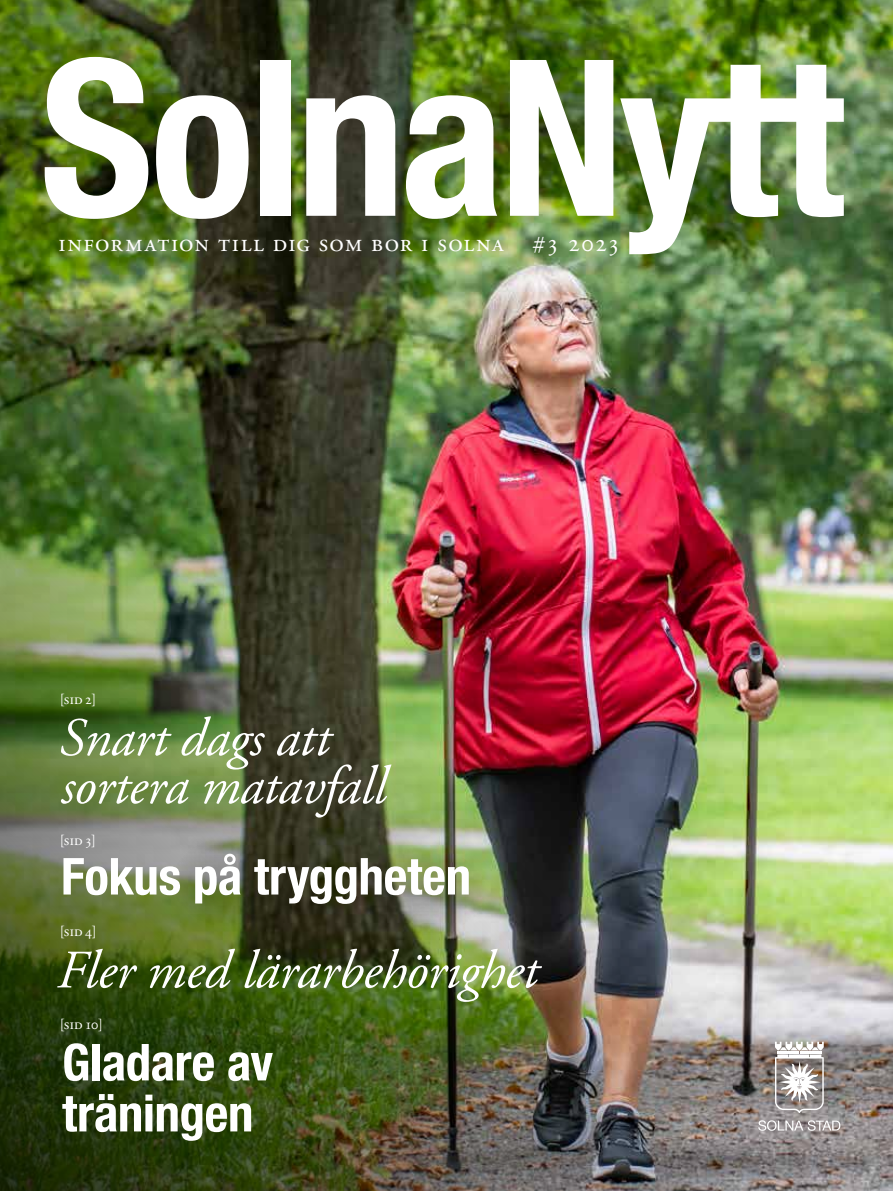
<style>
.page{position:relative;width:893px;height:1191px;background:#fff}
.page>*{position:absolute;margin:0;border:0;box-sizing:border-box;transform-origin:0 0}
.t1{font:italic 54px/48px "Adobe Garamond Pro";letter-spacing:-.01em;color:#fff}
.t2{font:700 condensed 51px/51px "Helvetica Neue LT Com";letter-spacing:-.01em;color:#fff}
.t3{font:25.5px "Adobe Garamond Pro";letter-spacing:.05em;color:#fff}
.t4{font:15px "Adobe Garamond Pro";letter-spacing:.02em;color:#fff}
</style>
<div class="page">
<img style="left:0;top:0;width:893px;height:1191px">
<svg style="left:758px;top:1120px;width:82px;height:10px"></svg>
<svg style="left:775px;top:1041px;width:49px;height:72px"></svg>
<svg style="left:357px;top:847px;width:130px;height:88px;background:#727a56"></svg>
<svg style="left:172px;top:838px;width:105px;height:88px;background:#636c4a"></svg>
<svg style="left:45px;top:57px;width:103px;height:162px"></svg>
<svg style="left:156px;top:95px;width:93px;height:124px"></svg>
<div style="left:261px;top:60px;width:30px;height:156px;background:#fff"></div>
<svg style="left:306px;top:95px;width:89px;height:121px"></svg>
<svg style="left:406px;top:95px;width:91px;height:124px"></svg>
<svg style="left:510px;top:60px;width:103px;height:156px"></svg>
<img style="left:620px;top:65px;width:224px;height:189px">
<svg style="left:357px;top:235px;width:84px;height:18px"></svg>
<p class="t3" style="left:58px;top:228px;width:563px">information till dig som bor i solna #3 2023</p>
<p class="t4" style="left:60px;top:690px;width:38px">[sid2]</p>
<p class="t1" style="left:59px;top:715px;width:329px">Snart dags att sortera matavfall</p>
<p class="t4" style="left:60px;top:831px;width:38px">[sid3]</p>
<p class="t2" style="left:61px;top:851px;width:412px">Fokus på tryggheten</p>
<p class="t4" style="left:60px;top:922px;width:38px">[sid4]</p>
<p class="t1" style="left:57px;top:947px;width:483px">Fler med lärarbehörighet</p>
<p class="t4" style="left:60px;top:1015px;width:45px">[sid10]</p>
<p class="t2" style="left:62px;top:1037px;width:213px">Gladare av träningen</p>
</div>
